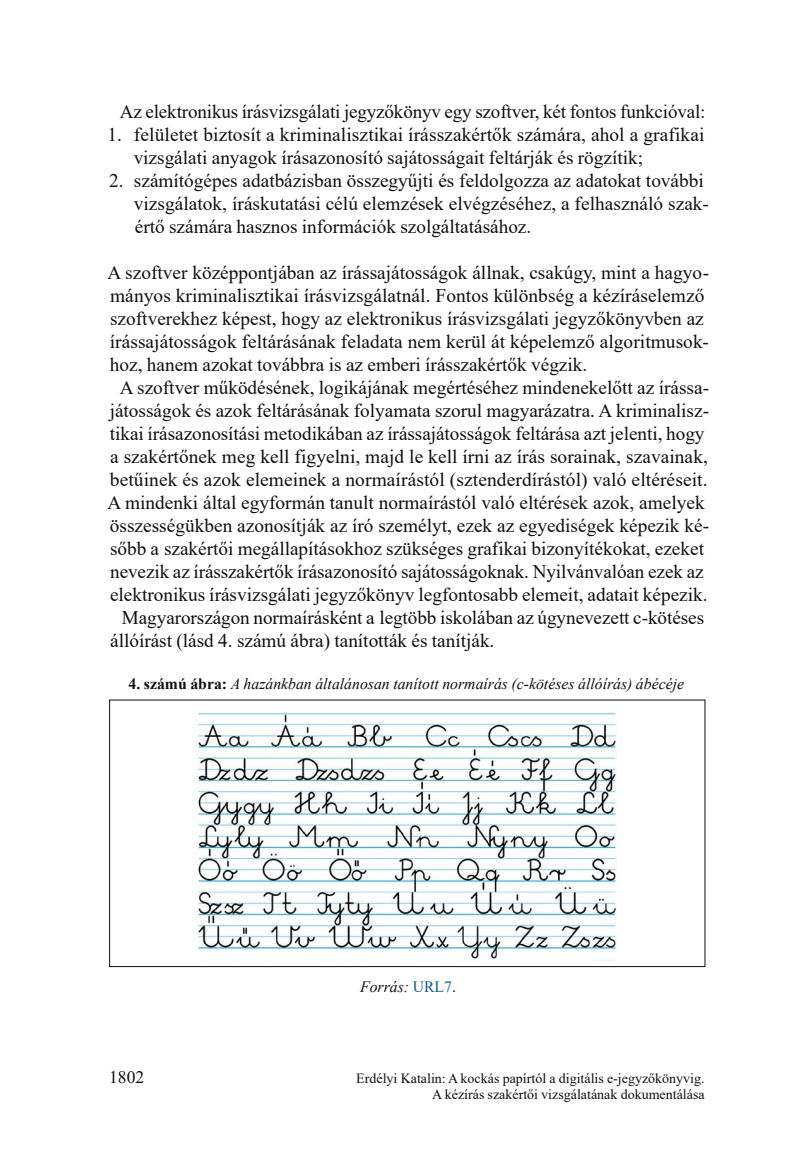
<style>
.page{position:relative;width:794px;height:1166px;background:#fff}
.page>*{position:absolute;margin:0;border:0;box-sizing:border-box;transform-origin:0 0}
.t1{font:19.25px/22.9px "Times New Roman";color:#0f0f0d}
.t2{font:17.5px "Times New Roman";color:#0f0f0d}
.t3{font:italic 15.75px "Times New Roman";color:#0f0f0d}
.t4{font:14px/15.8px "Times New Roman";color:#0f0f0d;text-align:right}
.s1{font-weight:700;font-style:normal}
.s2{font-style:normal;color:#1e5a8a}
.s3{font-style:normal}
</style>
<div class="page">
<img style="left:197px;top:712px;width:420px;height:247px">
<div style="left:109px;top:699px;width:596px;height:268px;border:1px solid #0f0f0d"></div>
<p class="t1" style="left:120px;top:100px;width:587px">Az elektronikus írásvizsgálati jegyzőkönyv egy szoftver, két fontos funkcióval:</p>
<p class="t1" style="left:134px;top:123px;width:572px;text-indent:-26px">1. felületet biztosít a kriminalisztikai írásszakértők számára, ahol a grafikai vizsgálati anyagok írásazonosító sajátosságait feltárják és rögzítik;</p>
<p class="t1" style="left:134px;top:169px;width:577px;text-indent:-25px">2. számítógépes adatbázisban összegyűjti és feldolgozza az adatokat további vizsgálatok, íráskutatási célú elemzések elvégzéséhez, a felhasználó szak&shy;értő számára hasznos információk szolgáltatásához.</p>
<p class="t1" style="left:107px;top:261px;width:603px">A szoftver középpontjában az írássajátosságok állnak, csakúgy, mint a hagyo-</p>
<p class="t1" style="left:110px;top:284px;width:596px">mányos kriminalisztikai írásvizsgálatnál. Fontos különbség a kézíráselemző</p>
<p class="t1" style="left:110px;top:307px;width:595px">szoftverekhez képest, hogy az elektronikus írásvizsgálati jegyzőkönyvben az</p>
<p class="t1" style="left:110px;top:330px;width:601px">írássajátosságok feltárásának feladata nem kerül át képelemző algoritmusok-</p>
<p class="t1" style="left:110px;top:353px;width:479px">hoz, hanem azokat továbbra is az emberi írásszakértők végzik.</p>
<p class="t1" style="left:120px;top:376px;width:590px">A szoftver működésének, logikájának megértéséhez mindenekelőtt az írássa-</p>
<p class="t1" style="left:110px;top:399px;width:601px">játosságok és azok feltárásának folyamata szorul magyarázatra. A kriminalisz-</p>
<p class="t1" style="left:110px;top:422px;width:596px">tikai írásazonosítási metodikában az írássajátosságok feltárása azt jelenti, hogy</p>
<p class="t1" style="left:110px;top:445px;width:599px">a szakértőnek meg kell figyelni, majd le kell írni az írás sorainak, szavainak,</p>
<p class="t1" style="left:110px;top:468px;width:599px">betűinek és azok elemeinek a normaírástól (sztenderdírástól) való eltéréseit.</p>
<p class="t1" style="left:107px;top:491px;width:599px">A mindenki által egyformán tanult normaírástól való eltérések azok, amelyek</p>
<p class="t1" style="left:110px;top:514px;width:600px">összességükben azonosítják az író személyt, ezek az egyediségek képezik ké-</p>
<p class="t1" style="left:110px;top:537px;width:595px">sőbb a szakértői megállapításokhoz szükséges grafikai bizonyítékokat, ezeket</p>
<p class="t1" style="left:110px;top:560px;width:595px">nevezik az írásszakértők írásazonosító sajátosságoknak. Nyilvánvalóan ezek az</p>
<p class="t1" style="left:110px;top:583px;width:599px">elektronikus írásvizsgálati jegyzőkönyv legfontosabb elemeit, adatait képezik.</p>
<p class="t1" style="left:122px;top:606px;width:584px">Magyarországon normaírásként a legtöbb iskolában az úgynevezett c-kötéses</p>
<p class="t1" style="left:110px;top:629px;width:386px">állóírást (lásd 4. számú ábra) tanították és tanítják.</p>
<p class="t3" style="left:129px;top:672px;width:557px"><span class="s1">4. számú ábra:</span> A hazánkban általánosan tanított normaírás (c-kötéses állóírás) ábécéje</p>
<p class="t2" style="left:109px;top:1065px;width:36px">1802</p>
<p class="t3" style="left:360px;top:976px;width:97px">Forrás: <span class="s2">URL7</span><span class="s3">.</span></p>
<p class="t4" style="left:356px;top:1070px;width:350px">Erdélyi Katalin: A kockás papírtól a digitális e-jegyzőkönyvig.<br>A kézírás szakértői vizsgálatának dokumentálása</p>
</div>
